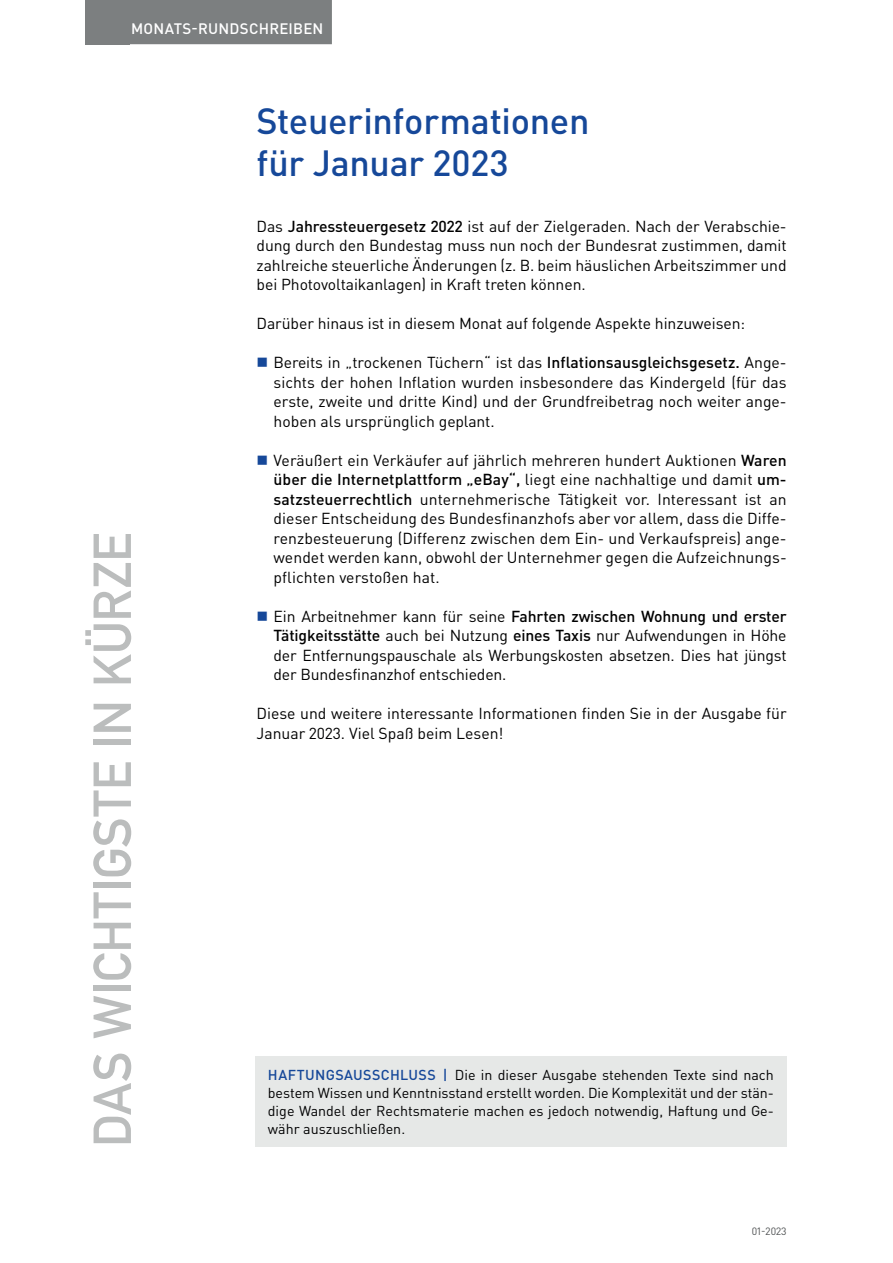
<style>
.page{position:relative;width:893px;height:1263px;background:#fff}
.page>*{position:absolute;margin:0;border:0;box-sizing:border-box;transform-origin:0 0}
.t1{font:52.5px "DIN Mittelschrift Std";color:#bbbdbd}
.t2{font:500 36px/42px "DIN Pro";letter-spacing:-.01em;color:#164899}
.t3{font:15.75px/19.5px "DIN Pro";letter-spacing:-.005em;color:#000001;text-align:justify}
.t4{font:500 15px "DIN Pro";letter-spacing:.015em;color:#fff}
.t5{font:14.25px/18px "DIN Pro";color:#000001;text-align:justify}
.t6{font:10.5px "DIN Pro";color:#4f5253}
.s1{font-weight:500}
.s2{font-weight:500;color:#164899}
</style>
<div class="page">
<div style="left:85px;top:0;width:45px;height:44px;background:#7c7f80"></div>
<div style="left:122px;top:0;width:210px;height:44px;background:#7c7f80"></div>
<div style="left:255px;top:1057px;width:532px;height:90px;background:#e6e8e7"></div>
<p class="t4" style="left:131px;top:18px;width:194px">MONATS-RUNDSCHREIBEN</p>
<h1 class="t1" style="left:82px;top:1147px;width:616px;rotate:-90deg">DAS WICHTIGSTE IN KÜRZE</h1>
<h2 class="t2" style="left:257px;top:99px;width:334px">Steuerinformationen für Januar 2023</h2>
<p class="t3" style="left:257px;top:216px;width:532px">Das <span class="s1">Jahressteuergesetz 2022</span> ist auf der Zielgeraden. Nach der Verabschie&shy;dung durch den Bundestag muss nun noch der Bundesrat zustimmen, damit zahlreiche steuerliche Änderungen (z. B. beim häuslichen Arbeitszimmer und bei Photovoltaikanlagen) in Kraft treten können.</p>
<p class="t3" style="left:257px;top:313px;width:490px">Darüber hinaus ist in diesem Monat auf folgende Aspekte hinzuweisen:</p>
<p class="t3" style="left:274px;top:352px;width:515px">Bereits in „trockenen Tüchern“ ist das <span class="s1">Inflationsausgleichsgesetz.</span> Ange&shy;sichts der hohen Inflation wurden insbesondere das Kindergeld (für das erste, zweite und dritte Kind) und der Grundfreibetrag noch weiter ange&shy;hoben als ursprünglich geplant.</p>
<p class="t3" style="left:274px;top:450px;width:515px">Veräußert ein Verkäufer auf jährlich mehreren hundert Auktionen <span class="s1">Waren über die Internetplattform „eBay“,</span> liegt eine nachhaltige und damit <span class="s1">um&shy;satzsteuerrechtlich</span> unternehmerische Tätigkeit vor. Interessant ist an dieser Entscheidung des Bundesfinanzhofs aber vor allem, dass die Diffe&shy;renzbesteuerung (Differenz zwischen dem Ein- und Verkaufspreis) ange&shy;wendet werden kann, obwohl der Unternehmer gegen die Aufzeichnungs&shy;pflichten verstoßen hat.</p>
<p class="t3" style="left:274px;top:606px;width:515px">Ein Arbeitnehmer kann für seine <span class="s1">Fahrten zwischen Wohnung und erster Tätigkeitsstätte</span> auch bei Nutzung <span class="s1">eines Taxis</span> nur Aufwendungen in Höhe der Entfernungspauschale als Werbungskosten absetzen. Dies hat jüngst der Bundesfinanzhof entschieden.</p>
<p class="t3" style="left:257px;top:703px;width:532px">Diese und weitere interessante Informationen finden Sie in der Ausgabe für<br>Januar 2023. Viel Spaß beim Lesen!</p>
<p class="t5" style="left:268px;top:1065px;width:508px"><span class="s2">HAFTUNGSAUSSCHLUSS |</span> Die in dieser Ausgabe stehenden Texte sind nach bestem Wissen und Kenntnisstand erstellt worden. Die Komplexität und der stän&shy;dige Wandel der Rechtsmaterie machen es jedoch notwendig, Haftung und Ge&shy;währ auszuschließen.</p>
<p class="t6" style="left:752px;top:1224px;width:36px">01-2023</p>
</div>
